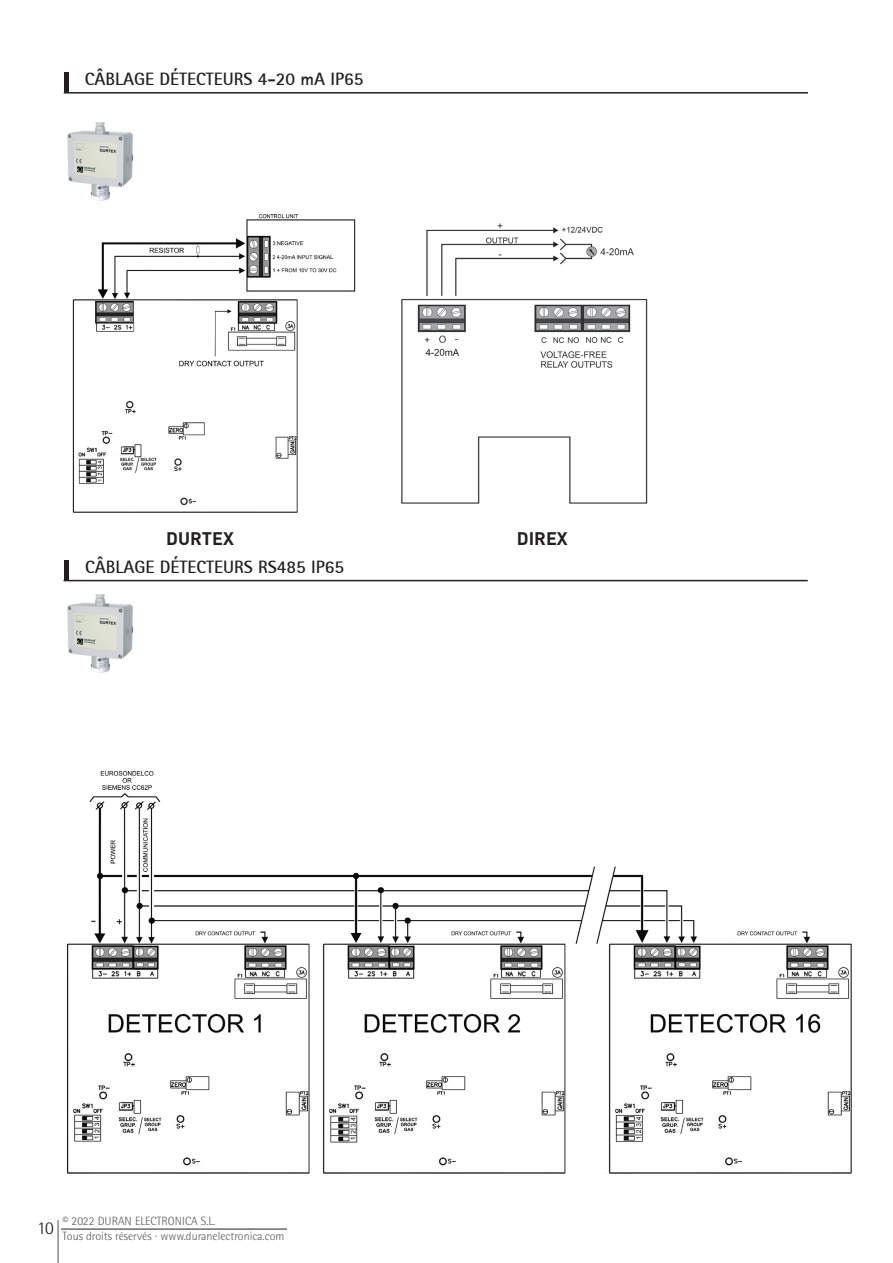
<style>
.page{position:relative;width:893px;height:1263px;background:#fff}
.page>*{position:absolute;margin:0;border:0;box-sizing:border-box;transform-origin:0 0}
.t1{font:700 18px "Rotis Sans Serif 65";color:#231f20}
.t2{font:700 18px "DIN";color:#231f20}
.t3{font:300 18px "Rotis Semi Sans Std";color:#231f20}
.t4{font:300 12px/14.4px "Rotis Semi Sans Std";color:#57585a}
</style>
<div class="page">
<hr style="left:61px;top:1229px;width:226px;height:1px;background:#231f20">
<hr style="left:58px;top:1220px;width:1px;height:43px;background:#445052">
<div style="left:64px;top:560px;width:5px;height:20px;background:#231f20"></div>
<hr style="left:64px;top:580px;width:744px;height:1px;background:#231f20">
<img style="left:67px;top:122px;width:67px;height:79px">
<div style="left:64px;top:72px;width:5px;height:20px;background:#231f20"></div>
<hr style="left:64px;top:92px;width:744px;height:2px;background:#231f20">
<img style="left:67px;top:771px;width:785px;height:402px">
<img style="left:67px;top:594px;width:67px;height:79px">
<img style="left:72px;top:215px;width:284px;height:298px">
<img style="left:401px;top:223px;width:247px;height:281px">
<p class="t1" style="left:85px;top:67px;width:280px">CÂBLAGE DÉTECTEURS 4-20 mA IP65</p>
<p class="t2" style="left:166px;top:526px;width:69px">DURTEX</p>
<p class="t2" style="left:517px;top:526px;width:52px">DIREX</p>
<p class="t1" style="left:85px;top:555px;width:260px">CÂBLAGE DÉTECTEURS RS485 IP65</p>
<h1 class="t3" style="left:37px;top:1217px;width:18px">10</h1>
<p class="t4" style="left:62px;top:1214px;width:223px">© 2022 DURAN ELECTRONICA S.L.<br>Tous droits réservés · www.duranelectronica.com</p>
</div>
